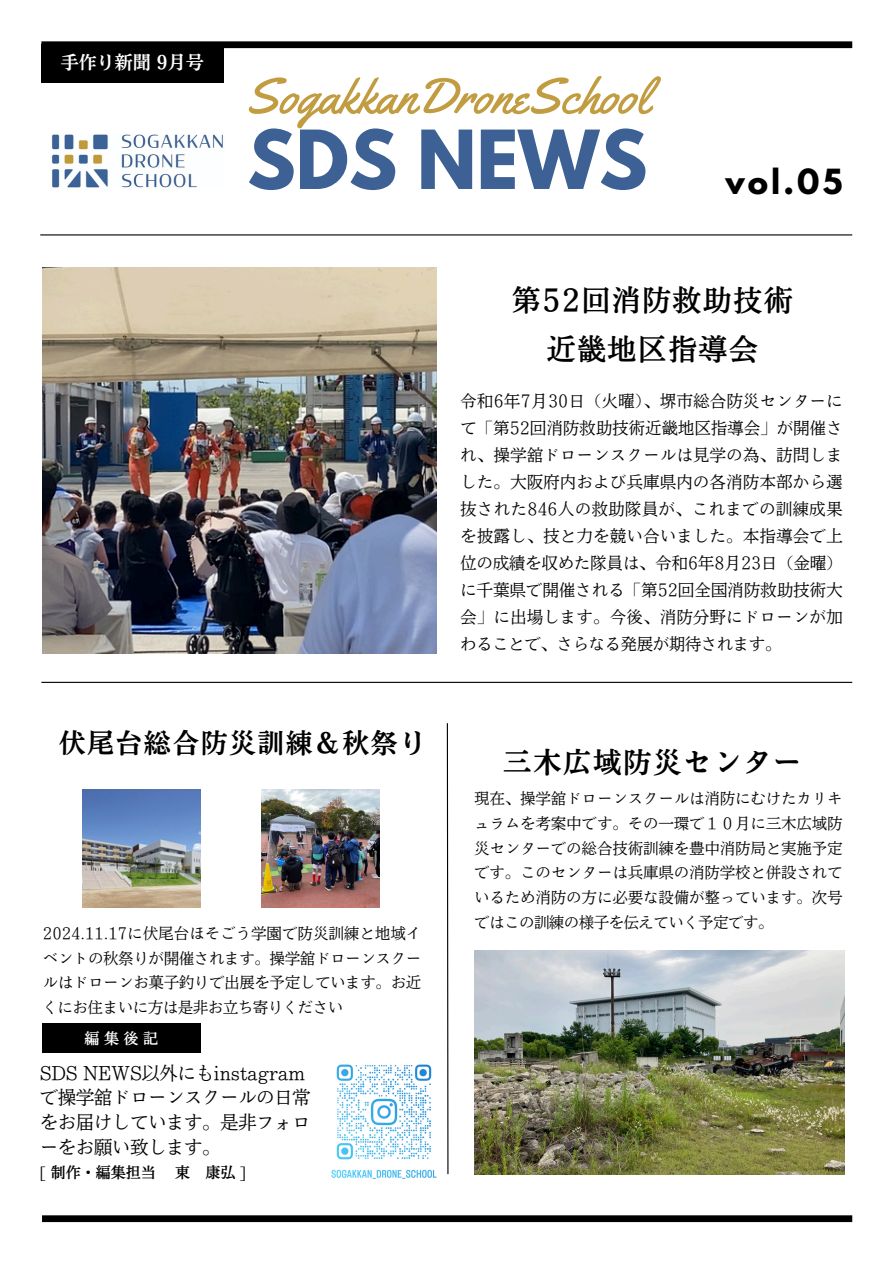
<style>
.page{position:relative;width:894px;height:1264px;background:#fff}
.page>*{position:absolute;margin:0;border:0;box-sizing:border-box;transform-origin:0 0}
.t1{font:700 72px "League Spartan";color:#3d6194}
.t2{font:50.4px "Yellowtail";color:#c19c40}
.t3{font:700 30.75px "League Spartan";color:#000}
.t4{font:28.95px/48.3px "Nud Motoya Mincho Std W5";letter-spacing:.05em;color:#000;text-align:center}
.t5{font:28.5px "Nud Motoya Mincho Std W6";letter-spacing:.05em;color:#000}
.t6{font:27px "Nud Motoya Mincho Std W6";letter-spacing:.05em;color:#000}
.t7{font:18px/24.8px "Nud Motoya Mincho Std W2 b";color:#000}
.t8{font:18px "Nud Motoya Mincho Std W6";color:#fff}
.t9{font:16.05px/27px "Nud Motoya Mincho Std W2 b";letter-spacing:.025em;color:#000;text-align:justify}
.t10{font:15px/24.8px "Nud Motoya Mincho Std W2 b";letter-spacing:.01em;color:#000;text-align:justify}
.t11{font:15px "Nud Motoya Mincho Std W5";color:#000}
.t12{font:15px "Nud Motoya Mincho Std W5";color:#fff}
</style>
<div class="page">
<div style="left:41px;top:41px;width:811px;height:7px;background:#000"></div>
<div style="left:42px;top:1215px;width:810px;height:6px;background:#000"></div>
<hr style="left:40px;top:234px;width:812px;height:1px;background:#000">
<hr style="left:41px;top:681px;width:811px;height:2px;background:#000">
<img style="left:474px;top:950px;width:370px;height:224px">
<div style="left:41px;top:45px;width:182px;height:38px;background:#000"></div>
<svg style="left:446px;top:723px;width:3px;height:452px"></svg>
<div style="left:42px;top:1022px;width:158px;height:30px;background:#000"></div>
<img style="left:52px;top:134px;width:171px;height:54px">
<img style="left:331px;top:1064px;width:106px;height:115px">
<img style="left:43px;top:267px;width:393px;height:386px">
<img style="left:82px;top:789px;width:118px;height:118px">
<img style="left:261px;top:789px;width:118px;height:118px">
<p class="t8" style="left:61px;top:53px;width:144px">手作り新聞 9月号</p>
<h3 class="t2" style="left:245px;top:64px;width:405px">SogakkanDroneSchool</h3>
<h3 class="t1" style="left:247px;top:124px;width:401px">SDS NEWS</h3>
<h4 class="t3" style="left:725px;top:166px;width:118px">vol.05</h4>
<p class="t4" style="left:512px;top:276px;width:282px">第52回消防救助技術近畿地区指導会</p>
<p class="t9" style="left:460px;top:387px;width:383px">令和6年7月 30日（火曜）、堺市総合防災センターにて「第52回消防救助技術近畿地区指導会」が開催され、操学舘ドローンスクールは見学の為、訪問しました。大阪府内および兵庫県内の各消防本部から選抜された846人の救助隊員が、これまでの訓練成果を披露し、技と力を競い合いました。本指導会で上位の成績を収めた隊員は、令和6年8月 23日（金曜）に千葉県で開催される「第52回全国消防救助技術大会」に出場します。今後、消防分野にドローンが加わることで、さらなる発展が期待されます。</p>
<p class="t6" style="left:59px;top:729px;width:369px">伏尾台総合防災訓練＆秋祭り</p>
<h6 class="t10" style="left:43px;top:920px;width:379px">2024.11.17に伏尾台ほそごう学園で防災訓練と地域イベントの秋祭りが開催されます。操学舘ドローンスクールはドローンお菓子釣りで出展を予定しています。お近くにお住まいに方は是非お立ち寄りください</h6>
<p class="t12" style="left:84px;top:1030px;width:75px">編集後記</p>
<p class="t7" style="left:40px;top:1060px;width:272px">SDS NEWS以外にもinstagramで操学舘ドローンスクールの日常をお届けしています。是非フォローをお願い致します。</p>
<p class="t11" style="left:40px;top:1164px;width:117px">[ 制作・編集担当</p>
<p class="t11" style="left:175px;top:1164px;width:72px">東 康弘]</p>
<p class="t5" style="left:503px;top:747px;width:299px">三木広域防災センター</p>
<h3 class="t10" style="left:474px;top:786px;width:369px">現在、操学舘ドローンスクールは消防にむけたカリキュラムを考案中です。その一環で１０月に三木広域防災センターでの総合技術訓練を豊中消防局と実施予定です。このセンターは兵庫県の消防学校と併設されているため消防の方に必要な設備が整っています。次号ではこの訓練の様子を伝えていく予定です。</h3>
</div>
